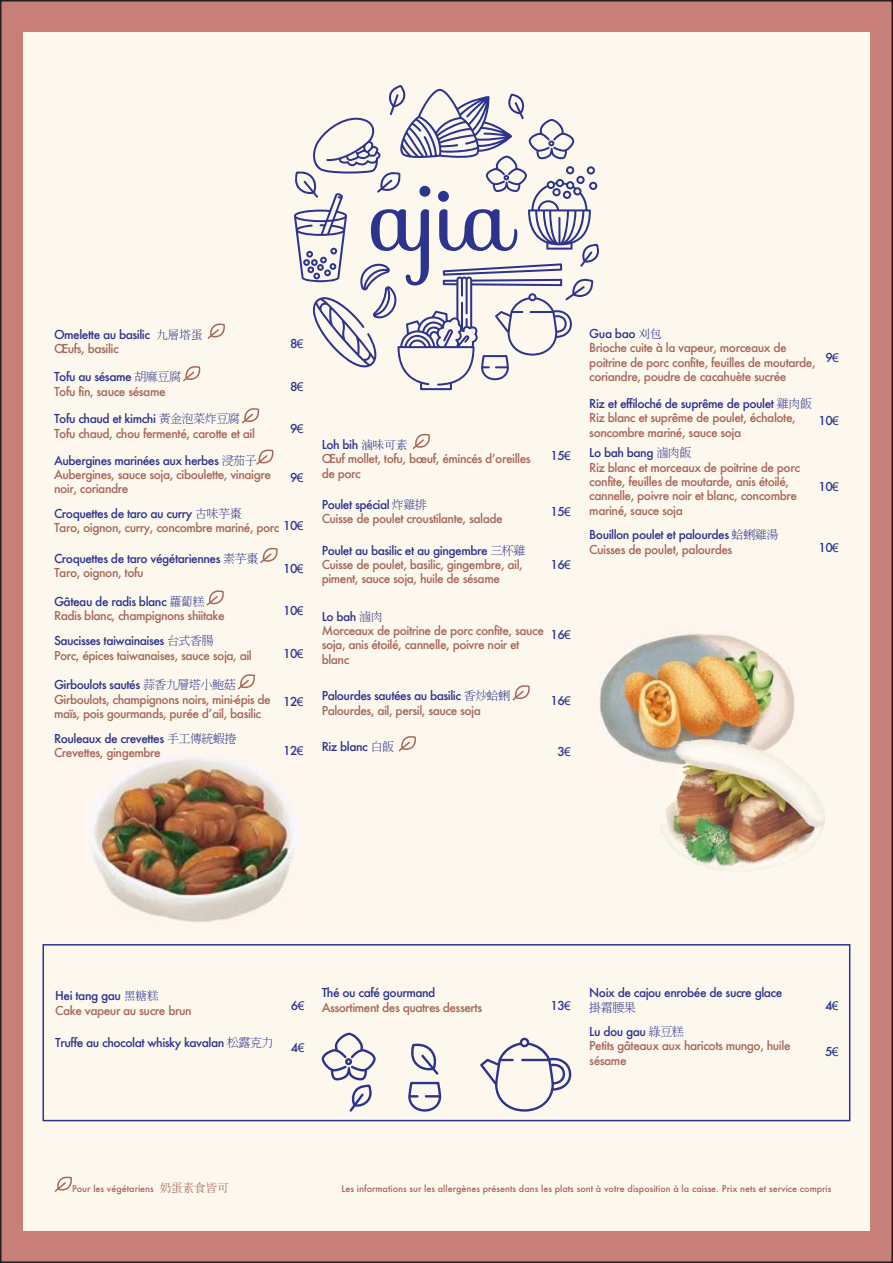
<style>
.page{position:relative;width:893px;height:1263px;background:#fff}
.page>*{position:absolute;margin:0;border:0;box-sizing:border-box;transform-origin:0 0}
.Menu_Details{font:500 12px/14.4px "Futura";letter-spacing:-.04em;color:#a7665a}
.Menu_Item{font:500 12px "Futura";letter-spacing:-.04em;color:#2d348e}
.Menu_Item-2{font:500 12px "Futura";letter-spacing:-.04em;color:#a7665a}
.Menu_Item-3{font:300 12px "Adobe Ming Std";color:#2d348e}
.Menu_Details-2{font:500 9px "Futura";color:#a7665a}
.s1{font-family:"Sim Sun";font-weight:400}
.s2{font-family:"Arial";font-weight:400}
.s3{font-family:"Adobe Ming Std";font-weight:300}
.s4{font-family:"Sim Sun";font-weight:400;font-size:12px}
</style>
<div class="page">
<div style="left:1px;top:1px;width:891px;height:1261px;background:#c87f78"></div>
<div style="left:23px;top:32px;width:847px;height:1199px;background:#fdf8ed"></div>
<svg style="left:294px;top:85px;width:306px;height:305px"></svg>
<img style="left:88px;top:758px;width:212px;height:164px">
<img style="left:599px;top:633px;width:196px;height:129px">
<svg style="left:480px;top:1038px;width:92px;height:74px"></svg>
<svg style="left:411px;top:1043px;width:28px;height:32px"></svg>
<svg style="left:322px;top:1033px;width:54px;height:79px"></svg>
<svg style="left:408px;top:1082px;width:33px;height:30px"></svg>
<img style="left:659px;top:740px;width:166px;height:131px">
<div style="left:43px;top:944px;width:807px;height:177px;border:2px solid #2d348e"></div>
<svg style="left:55px;top:1176px;width:17px;height:16px"></svg>
<svg style="left:208px;top:323px;width:17px;height:16px"></svg>
<svg style="left:183px;top:366px;width:18px;height:15px"></svg>
<svg style="left:242px;top:408px;width:18px;height:15px"></svg>
<svg style="left:256px;top:449px;width:18px;height:16px"></svg>
<svg style="left:260px;top:547px;width:18px;height:16px"></svg>
<svg style="left:206px;top:590px;width:18px;height:15px"></svg>
<svg style="left:238px;top:674px;width:17px;height:15px"></svg>
<svg style="left:413px;top:433px;width:17px;height:16px"></svg>
<svg style="left:512px;top:685px;width:18px;height:15px"></svg>
<svg style="left:399px;top:736px;width:17px;height:15px"></svg>
<p class="Menu_Item" style="left:54px;top:326px;width:150px">Omelette au basilic <span class="s1">九層塔蛋</span></p>
<p class="Menu_Details" style="left:54px;top:341px;width:66px">Œufs, basilic</p>
<p class="Menu_Item" style="left:290px;top:335px;width:15px">8<span class="s2">€</span></p>
<p class="Menu_Item" style="left:54px;top:368px;width:129px">Tofu au sésame <span class="s3">胡麻豆腐</span></p>
<p class="Menu_Details" style="left:54px;top:384px;width:113px">Tofu fin, sauce sésame</p>
<p class="Menu_Item" style="left:290px;top:378px;width:15px">8<span class="s2">€</span></p>
<p class="Menu_Item" style="left:54px;top:411px;width:187px">Tofu chaud et kimchi <span class="s3">黃金泡菜炸豆腐</span></p>
<p class="Menu_Item-2" style="left:54px;top:425px;width:203px">Tofu chaud, chou fermenté, carotte et ail</p>
<p class="Menu_Item" style="left:290px;top:420px;width:15px">9<span class="s2">€</span></p>
<p class="Menu_Item" style="left:54px;top:452px;width:204px">Aubergines marinées aux herbes <span class="s3">浸茄子</span></p>
<p class="Menu_Details" style="left:54px;top:467px;width:219px">Aubergines, sauce soja, ciboulette, vinaigre noir, coriandre</p>
<p class="Menu_Item" style="left:290px;top:469px;width:15px">9<span class="s2">€</span></p>
<p class="Menu_Item" style="left:54px;top:505px;width:189px">Croquettes de taro au curry <span class="s3">古味芋棗</span></p>
<p class="Menu_Details" style="left:54px;top:520px;width:227px">Taro, oignon, curry, concombre mariné, porc</p>
<p class="Menu_Item" style="left:283px;top:518px;width:22px">10<span class="s2">€</span></p>
<p class="Menu_Item" style="left:54px;top:550px;width:206px">Croquettes de taro végétariennes <span class="s3">素芋棗</span></p>
<p class="Menu_Details" style="left:54px;top:566px;width:91px">Taro, oignon, tofu</p>
<p class="Menu_Item" style="left:283px;top:560px;width:22px">10<span class="s2">€</span></p>
<p class="Menu_Item" style="left:54px;top:593px;width:152px">Gâteau de radis blanc <span class="s3">蘿蔔糕</span></p>
<p class="Menu_Details" style="left:54px;top:608px;width:172px">Radis blanc, champignons shiitake</p>
<p class="Menu_Item" style="left:283px;top:603px;width:22px">10<span class="s2">€</span></p>
<p class="Menu_Item" style="left:54px;top:633px;width:161px">Saucisses taiwainaises <span class="s3">台式香腸</span></p>
<p class="Menu_Details" style="left:54px;top:648px;width:199px">Porc, épices taiwanaises, sauce soja, ail</p>
<p class="Menu_Item" style="left:283px;top:645px;width:22px">10<span class="s2">€</span></p>
<p class="Menu_Item" style="left:54px;top:677px;width:183px">Girboulots sautés <span class="s3">蒜香九層塔小鮑菇</span></p>
<p class="Menu_Details" style="left:54px;top:692px;width:218px">Girboulots, champignons noirs, mini-épis de maïs, pois gourmands, purée d’ail, basilic</p>
<p class="Menu_Item" style="left:283px;top:694px;width:22px">12<span class="s2">€</span></p>
<p class="Menu_Item" style="left:54px;top:730px;width:184px">Rouleaux de crevettes <span class="s3">手工傳統蝦捲</span></p>
<p class="Menu_Details" style="left:54px;top:745px;width:108px">Crevettes, gingembre</p>
<p class="Menu_Item" style="left:283px;top:742px;width:22px">12<span class="s2">€</span></p>
<p class="Menu_Item" style="left:322px;top:436px;width:88px">Loh bih <span class="s1">滷味可素</span></p>
<p class="Menu_Details" style="left:322px;top:452px;width:211px">Œuf mollet, tofu, bœuf, émincés d’oreilles de porc</p>
<p class="Menu_Item" style="left:550px;top:448px;width:22px">15<span class="s2">€</span></p>
<p class="Menu_Item" style="left:322px;top:496px;width:107px">Poulet spécial <span class="s3">炸雞排</span></p>
<p class="Menu_Details" style="left:322px;top:511px;width:183px">Cuisse de poulet croustilante, salade</p>
<p class="Menu_Item" style="left:550px;top:503px;width:22px">15<span class="s2">€</span></p>
<p class="Menu_Item" style="left:322px;top:542px;width:205px">Poulet au basilic et au gingembre <span class="s3">三杯雞</span></p>
<p class="Menu_Details" style="left:322px;top:557px;width:203px">Cuisse de poulet, basilic, gingembre, ail, piment, sauce soja, huile de sésame</p>
<p class="Menu_Item" style="left:550px;top:556px;width:22px">16<span class="s2">€</span></p>
<p class="Menu_Item" style="left:322px;top:608px;width:63px">Lo bah <span class="s3">滷肉</span></p>
<p class="Menu_Details" style="left:322px;top:623px;width:224px">Morceaux de poitrine de porc confite, sauce soja, anis étoilé, cannelle, poivre noir et blanc</p>
<p class="Menu_Item" style="left:550px;top:626px;width:22px">16<span class="s2">€</span></p>
<p class="Menu_Item" style="left:322px;top:688px;width:190px">Palourdes sautées au basilic <span class="s3">香炒蛤蜊</span></p>
<p class="Menu_Details" style="left:322px;top:703px;width:161px">Palourdes, ail, persil, sauce soja</p>
<p class="Menu_Item" style="left:550px;top:692px;width:22px">16<span class="s2">€</span></p>
<p class="Menu_Item" style="left:322px;top:738px;width:74px">Riz blanc <span class="s3">白飯</span></p>
<p class="Menu_Item" style="left:557px;top:743px;width:15px">3<span class="s2">€</span></p>
<p class="Menu_Item" style="left:589px;top:325px;width:74px">Gua bao <span class="s1">刈包</span></p>
<p class="Menu_Details" style="left:589px;top:341px;width:228px">Brioche cuite à la vapeur, morceaux de poitrine de porc confite, feuilles de moutarde, coriandre, poudre de cacahuète sucrée</p>
<p class="Menu_Item" style="left:825px;top:349px;width:15px">9<span class="s2">€</span></p>
<p class="Menu_Item" style="left:589px;top:395px;width:224px">Riz et effiloché de suprême de poulet <span class="s3">雞肉飯</span></p>
<p class="Menu_Details" style="left:589px;top:410px;width:208px">Riz blanc et suprême de poulet, échalote, soncombre mariné, sauce soja</p>
<p class="Menu_Item" style="left:818px;top:412px;width:22px">10<span class="s2">€</span></p>
<p class="Menu_Item" style="left:589px;top:445px;width:104px">Lo bah bang <span class="s3">滷肉飯</span></p>
<p class="Menu_Details" style="left:589px;top:460px;width:212px">Riz blanc et morceaux de poitrine de porc confite, feuilles de moutarde, anis étoilé, cannelle, poivre noir et blanc, concombre mariné, sauce soja</p>
<p class="Menu_Item" style="left:818px;top:479px;width:22px">10<span class="s2">€</span></p>
<p class="Menu_Item" style="left:589px;top:526px;width:191px">Bouillon poulet et palourdes <span class="s3">蛤蜊雞湯</span></p>
<p class="Menu_Details" style="left:589px;top:542px;width:145px">Cuisses de poulet, palourdes</p>
<p class="Menu_Item" style="left:818px;top:539px;width:22px">10<span class="s2">€</span></p>
<p class="Menu_Item" style="left:55px;top:988px;width:105px">Hei tang gau <span class="s1">黑糖糕</span></p>
<p class="Menu_Details" style="left:55px;top:1003px;width:138px">Cake vapeur au sucre brun</p>
<p class="Menu_Item" style="left:291px;top:997px;width:15px">6<span class="s2">€</span></p>
<p class="Menu_Item" style="left:55px;top:1034px;width:220px">Truffe au chocolat whisky kavalan <span class="s3">松露克力</span></p>
<p class="Menu_Item" style="left:291px;top:1040px;width:15px">4<span class="s2">€</span></p>
<p class="Menu_Item" style="left:322px;top:984px;width:115px">Thé ou café gourmand</p>
<p class="Menu_Item-2" style="left:322px;top:999px;width:162px">Assortiment des quatres desserts</p>
<p class="Menu_Item" style="left:550px;top:997px;width:22px">13<span class="s2">€</span></p>
<p class="Menu_Item" style="left:589px;top:984px;width:195px">Noix de cajou enrobée de sucre glace</p>
<p class="Menu_Item-3" style="left:589px;top:1001px;width:48px">掛霜腰果</p>
<p class="Menu_Item" style="left:825px;top:997px;width:15px">4<span class="s2">€</span></p>
<p class="Menu_Item" style="left:589px;top:1023px;width:96px">Lu dou gau <span class="s3">綠豆糕</span></p>
<p class="Menu_Details" style="left:589px;top:1038px;width:203px">Petits gâteaux aux haricots mungo, huile sésame</p>
<p class="Menu_Item" style="left:825px;top:1043px;width:15px">5<span class="s2">€</span></p>
<p class="Menu_Details-2" style="left:72px;top:1182px;width:159px">Pour les végétariens <span class="s4">奶蛋素食皆可</span></p>
<p class="Menu_Details-2" style="left:341px;top:1182px;width:491px">Les informations sur les allergènes présents dans les plats sont à votre disposition à la caisse. Prix nets et service compris</p>
</div>
